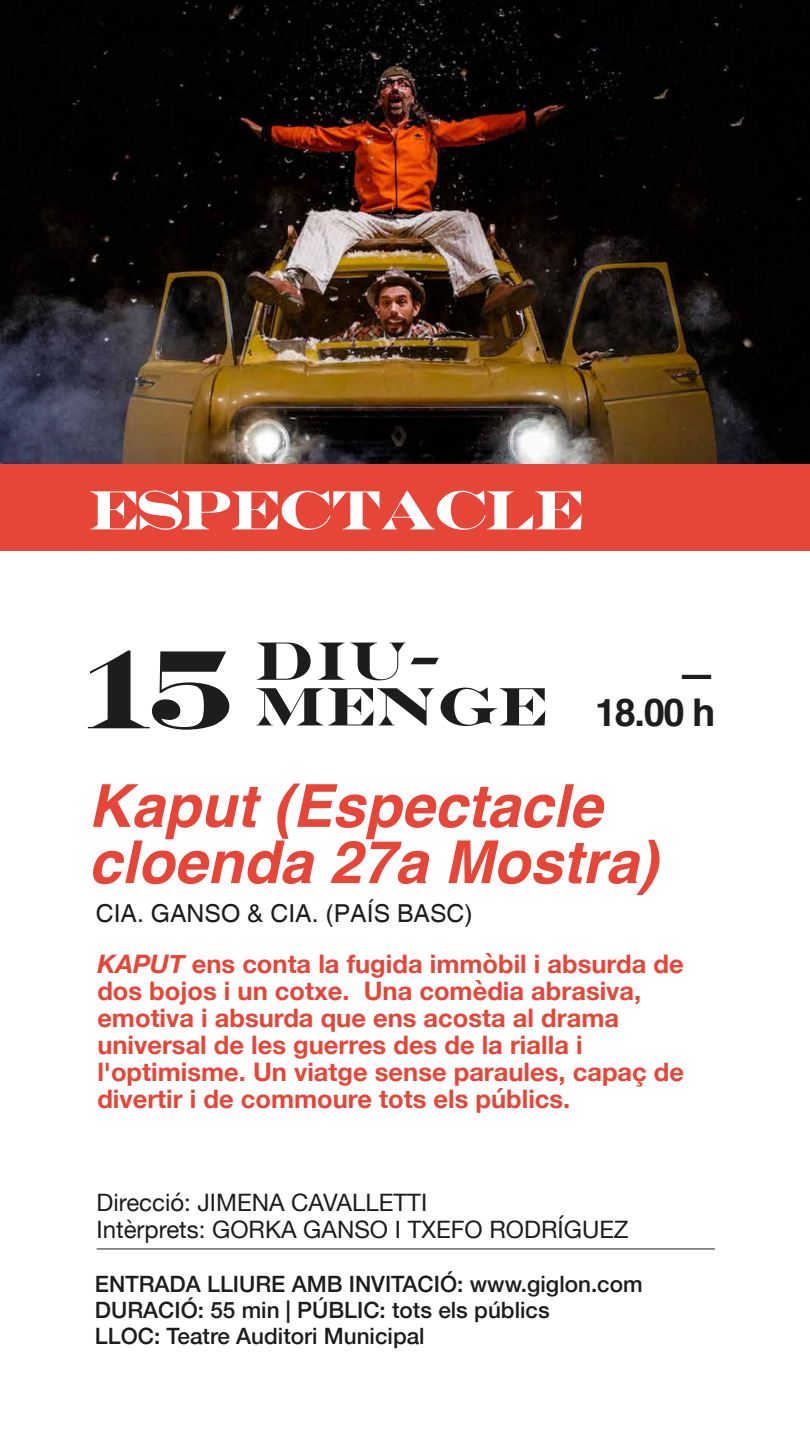
<style>
.page{position:relative;width:810px;height:1440px;background:#fff}
.page>*{position:absolute;margin:0;border:0;box-sizing:border-box;transform-origin:0 0}
.t1{font:italic 700 59.25px/56.2px "Helvetica";color:#e54637}
.t2{font:700 55.72px "Engravers";letter-spacing:-.05em;color:#fff}
.t3{font:700 54.6px/45.7px "Engravers";color:#1d1d1b}
.t4{font:700 38.25px/37.5px "Helvetica";color:#1d1d1b;text-align:right}
.t5{font:700 25.5px/27px "Helvetica Neue";color:#e54637}
.t6{font:24.75px "Helvetica";color:#1d1d1b}
.t7{font:24px/27px "Helvetica Neue";color:#1d1d1b}
.t8{font:500 22.5px/26.2px "Helvetica Neue";color:#1d1d1b}
.s1{font-size:112.73px}
.s2{font-style:italic}
</style>
<div class="page">
<div style="left:0;top:0;width:810px;height:550px;background:#e54637"></div>
<hr style="left:97px;top:1249px;width:618px;height:1px;background:#1d1d1b">
<img style="left:0;top:0;width:810px;height:464px">
<h2 class="t2" style="left:88px;top:477px;width:498px">ESPECTACLE</h2>
<h3 class="t3" style="left:254px;top:638px;width:295px;text-indent:-176px"><span class="s1">15</span> Diu-<br>MENGE</h3>
<h3 class="t4" style="left:595px;top:656px;width:122px">—<br>18.00 h</h3>
<h1 class="t1" style="left:88px;top:778px;width:571px">Kaput (Espectacle cloenda 27a Mostra)</h1>
<p class="t6" style="left:96px;top:899px;width:378px">CIA. GANSO &amp; CIA. (PAÍS BASC)</p>
<p class="t5" style="left:97px;top:951px;width:588px"><span class="s2">KAPUT</span> ens conta la fugida immòbil i absurda de dos bojos i un cotxe. Una comèdia abrasiva, emotiva i absurda que ens acosta al drama universal de les guerres des de la rialla i l'optimisme. Un viatge sense paraules, capaç de divertir i de commoure tots els públics.</p>
<p class="t7" style="left:97px;top:1191px;width:534px">Direcció: JIMENA CAVALLETTI<br>Intèrprets: GORKA GANSO I TXEFO RODRÍGUEZ</p>
<p class="t8" style="left:95px;top:1269px;width:549px">ENTRADA LLIURE AMB INVITACIÓ: www.giglon.com<br>DURACIÓ: 55 min | PÚBLIC: tots els públics<br>LLOC: Teatre Auditori Municipal</p>
</div>
